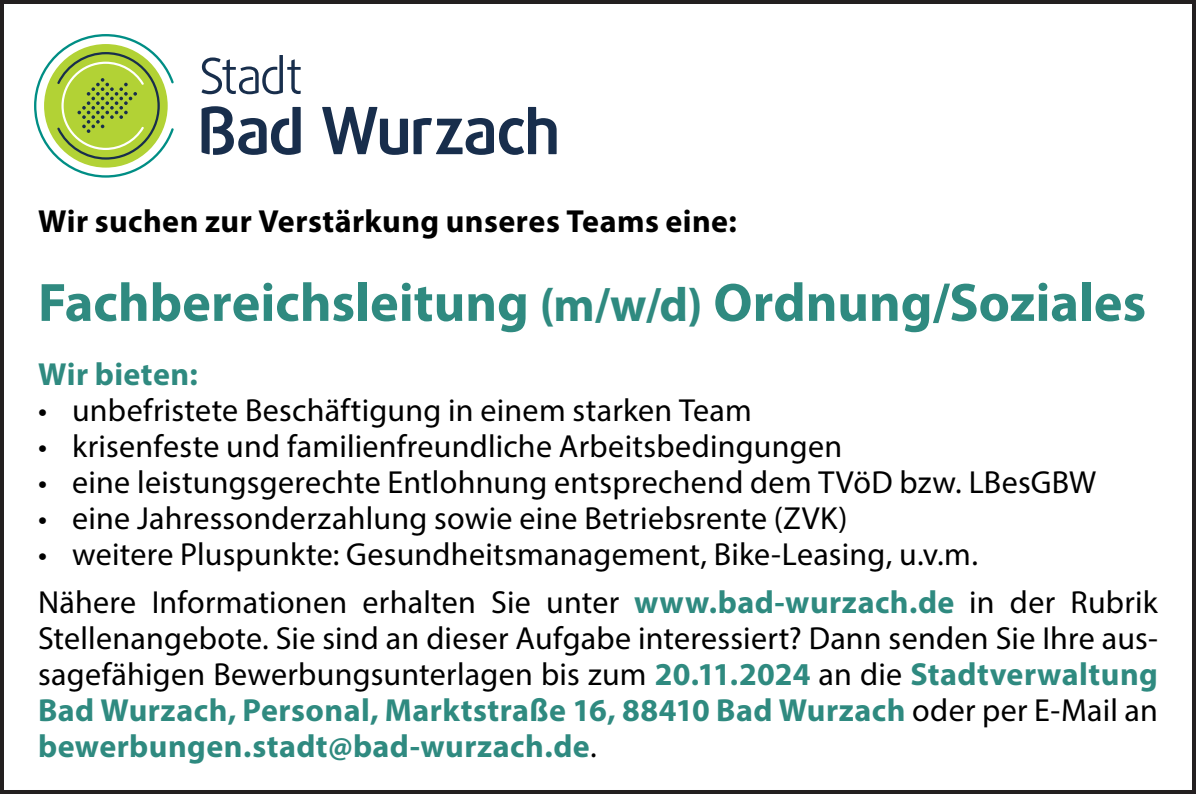
<style>
.page{position:relative;width:1196px;height:794px;background:#fff}
.page>*{position:absolute;margin:0;border:0;box-sizing:border-box;transform-origin:0 0}
.t1{font:700 54.4px "Myriad Pro";color:#2f8a80}
.C{font:32px/36px "Myriad Pro";letter-spacing:.01em;color:#000;text-align:justify}
.C-2{font:700 32px "Myriad Pro";letter-spacing:.015em;color:#000}
.C-3{font:700 32px "Myriad Pro";letter-spacing:.015em;color:#2f8a80}
.s1{font-size:48px}
.s2{font-weight:700;color:#2f8a80}
</style>
<div class="page">
<div style="left:0;top:0;width:1195px;height:794px;border:4px solid #231f20"></div>
<svg style="left:201px;top:106px;width:99px;height:49px"></svg>
<svg style="left:322px;top:107px;width:234px;height:48px"></svg>
<svg style="left:201px;top:55px;width:99px;height:39px"></svg>
<svg style="left:34px;top:34px;width:140px;height:144px"></svg>
<p class="C-2" style="left:38px;top:200px;width:700px">Wir suchen zur Verstärkung unseres Teams eine:</p>
<p class="t1" style="left:38px;top:267px;width:1109px">Fachbereichsleitung <span class="s1">(m/w/d)</span> Ordnung/Soziales</p>
<p class="C-3" style="left:38px;top:353px;width:161px">Wir bieten:</p>
<p class="C" style="left:38px;top:392px;width:715px">• unbefristete Beschäftigung in einem starken Team</p>
<p class="C" style="left:38px;top:428px;width:805px">• krisenfeste und familienfreundliche Arbeitsbedingungen</p>
<p class="C" style="left:38px;top:464px;width:1059px">• eine leistungsgerechte Entlohnung entsprechend dem TVöD bzw. LBesGBW</p>
<p class="C" style="left:38px;top:500px;width:810px">• eine Jahressonderzahlung sowie eine Betriebsrente (ZVK)</p>
<p class="C" style="left:38px;top:536px;width:941px">• weitere Pluspunkte: Gesundheitsmanagement, Bike-Leasing, u.v.m.</p>
<p class="C" style="left:38px;top:583px;width:1121px">Nähere Informationen erhalten Sie unter <span class="s2">www.bad-wurzach.de</span> in der Rubrik Stellenangebote. Sie sind an dieser Aufgabe interessiert? Dann senden Sie Ihre aus&shy;sagefähigen Bewerbungsunterlagen bis zum <span class="s2">20.11.2024</span> an die <span class="s2">Stadtverwaltung Bad Wurzach, Personal, Marktstraße 16, 88410 Bad Wurzach</span> oder per E-Mail an <span class="s2">bewerbungen.stadt@bad-wurzach.de</span>.</p>
</div>
